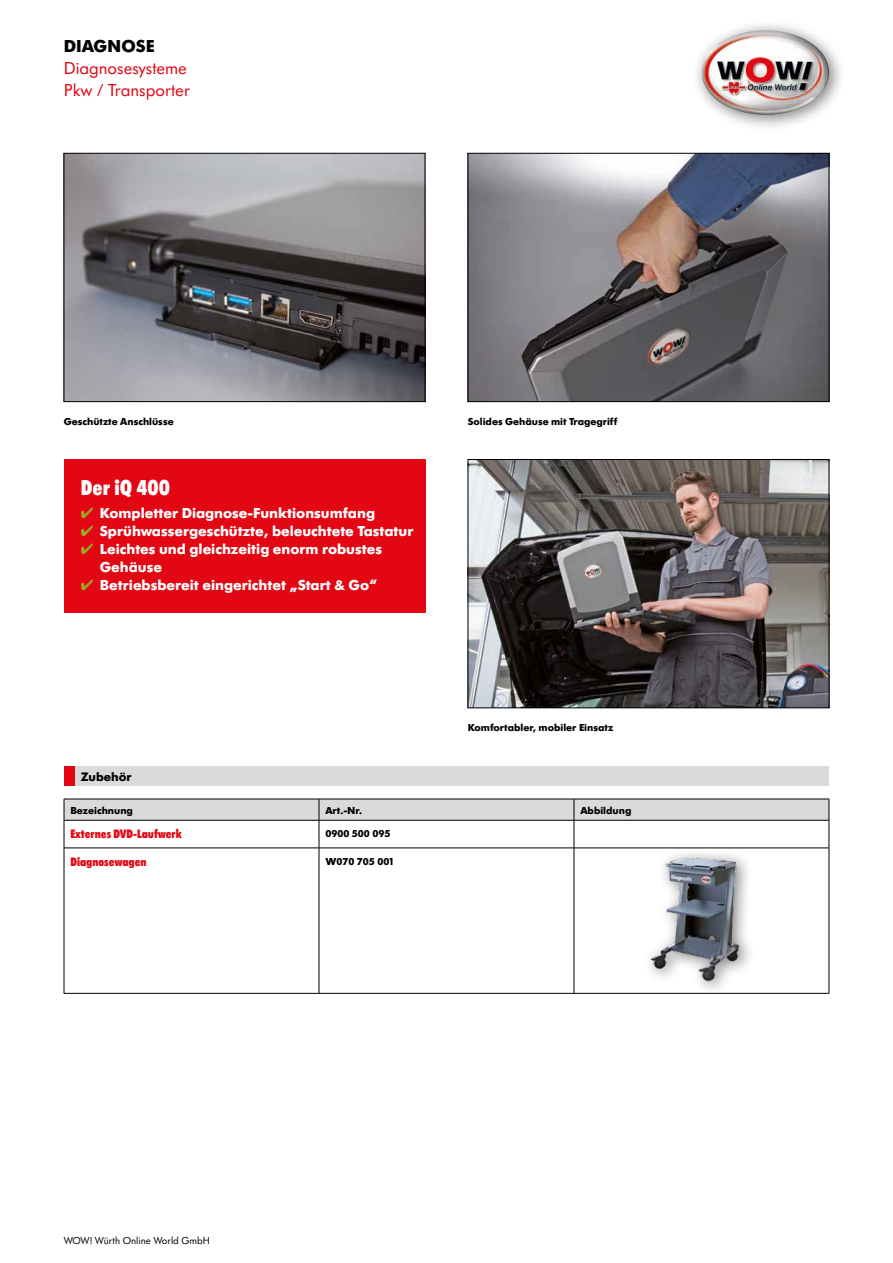
<style>
.page{position:relative;width:893px;height:1263px;background:#fff}
.page>*{position:absolute;margin:0;border:0;box-sizing:border-box;transform-origin:0 0}
.t1{font:22.5px "Futura SB Ext Bol Con";color:#fff}
.t2{font:18px/21.6px "Futura SB";color:#e30613}
.t3{font:700 18px "Futura SB";color:#000}
.t4{font:700 15px/18px "Futura SB";color:#fff}
.t5{font:12.75px "Futura SB Ext Bol Con";color:#e30613}
.t6{font:700 12.75px "Futura SB";color:#000}
.t7{font:700 10.5px "Futura SB";color:#000}
.t8{font:10.5px "Futura SB";color:#000}
.s1{color:#96ae23}
</style>
<div class="page">
<div style="left:691px;top:19px;width:155px;height:113px;background:#000;opacity:.5"></div>
<img style="left:702px;top:30px;width:127px;height:85px">
<div style="left:64px;top:459px;width:361px;height:153px;background:#e30613"></div>
<img style="left:66px;top:155px;width:357px;height:245px">
<div style="left:64px;top:153px;width:361px;height:249px;border:1px solid #000"></div>
<img style="left:470px;top:155px;width:357px;height:245px">
<div style="left:468px;top:153px;width:361px;height:249px;border:1px solid #000"></div>
<img style="left:470px;top:461px;width:357px;height:245px">
<div style="left:468px;top:459px;width:361px;height:249px;border:1px solid #000"></div>
<div style="left:74px;top:767px;width:755px;height:19px;background:#dadada"></div>
<div style="left:64px;top:767px;width:10px;height:19px;background:#e30613"></div>
<svg style="left:64px;top:799px;width:766px;height:49px"></svg>
<hr style="left:64px;top:848px;width:255px;height:1px;background:#000">
<hr style="left:64px;top:848px;width:1px;height:145px;background:#000">
<hr style="left:319px;top:848px;width:255px;height:1px;background:#000">
<hr style="left:319px;top:848px;width:1px;height:145px;background:#000">
<hr style="left:574px;top:848px;width:255px;height:1px;background:#000">
<hr style="left:574px;top:848px;width:1px;height:145px;background:#000">
<hr style="left:829px;top:848px;width:1px;height:145px;background:#000">
<hr style="left:64px;top:993px;width:255px;height:1px;background:#000">
<hr style="left:319px;top:993px;width:255px;height:1px;background:#000">
<hr style="left:574px;top:993px;width:255px;height:1px;background:#000">
<div style="left:641px;top:848px;width:114px;height:149px;background:#000;opacity:.5"></div>
<img style="left:644px;top:850px;width:104px;height:135px">
<p class="t3" style="left:64px;top:36px;width:92px">DIAGNOSE</p>
<p class="t2" style="left:64px;top:58px;width:128px">Diagnosesysteme<br>Pkw / Transporter</p>
<p class="t7" style="left:64px;top:416px;width:111px">Geschützte Anschlüsse</p>
<p class="t7" style="left:468px;top:416px;width:151px">Solides Gehäuse mit Tragegriff</p>
<h1 class="t1" style="left:81px;top:475px;width:91px">Der iQ 400</h1>
<p class="t4" style="left:81px;top:504px;width:296px"><span class="s1">✔</span> Kompletter Diagnose-Funktionsumfang</p>
<p class="t4" style="left:81px;top:522px;width:334px"><span class="s1">✔</span> Sprühwassergeschützte, beleuchtete Tastatur</p>
<p class="t4" style="left:100px;top:540px;width:284px;text-indent:-19px"><span class="s1">✔</span> Leichtes und gleichzeitig enorm robustes<br>Gehäuse</p>
<p class="t4" style="left:81px;top:576px;width:298px"><span class="s1">✔</span> Betriebsbereit eingerichtet „Start &amp; Go“</p>
<p class="t7" style="left:468px;top:722px;width:147px">Komfortabler, mobiler Einsatz</p>
<p class="t6" style="left:81px;top:770px;width:52px">Zubehör</p>
<p class="t7" style="left:70px;top:804px;width:64px">Bezeichnung</p>
<p class="t7" style="left:325px;top:804px;width:38px">Art.-Nr.</p>
<p class="t7" style="left:580px;top:804px;width:53px">Abbildung</p>
<p class="t5" style="left:70px;top:827px;width:113px">Externes DVD-Laufwerk</p>
<p class="t7" style="left:325px;top:828px;width:67px">0900 500 095</p>
<p class="t5" style="left:70px;top:854px;width:78px">Diagnosewagen</p>
<p class="t7" style="left:325px;top:855px;width:71px">W070 705 001</p>
<p class="t8" style="left:64px;top:1235px;width:148px">WOW! Würth Online World GmbH</p>
</div>
